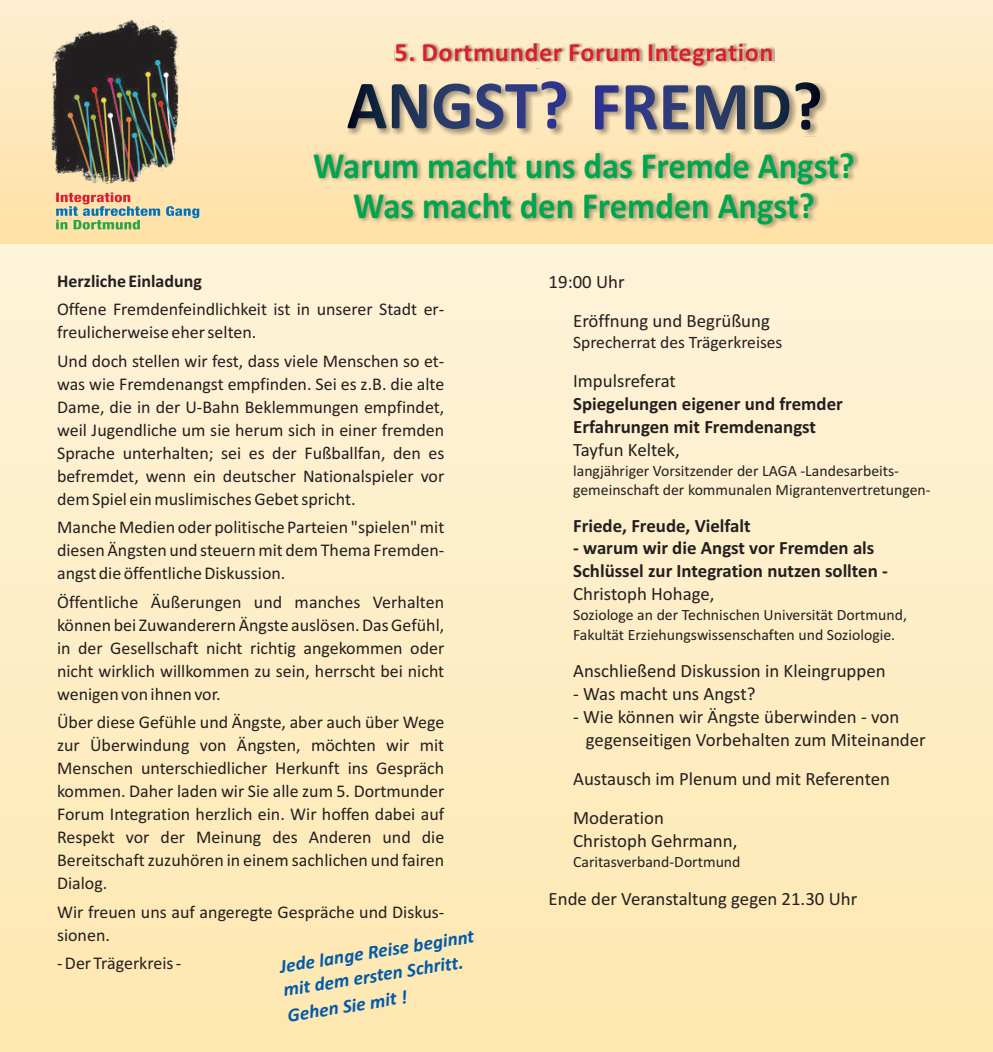
<style>
.page{position:relative;width:993px;height:1052px;background:#fff}
.page>*{position:absolute;margin:0;border:0;box-sizing:border-box;transform-origin:0 0}
.t1{font:700 36.75px/40.4px "Calibri";color:#00a54f;text-align:center;scale:.94 1}
.t2{font:700 26.25px "Calibri";letter-spacing:.02em;color:#da2128}
.t3{font:italic 700 19.25px/23.4px "Calibri";color:#015aaa}
.t4{font:18.9px/39px "Calibri";color:#231f20}
.t5{font:700 18.9px/22.9px "Calibri";color:#231f20}
.t6{font:17.85px/22.9px "Calibri";color:#231f20;text-align:justify}
.t7{font:700 17.85px "Calibri";color:#231f20}
.t8{font:17.5px "Calibri";color:#231f20}
.t9{font:15.75px/19.2px "Calibri";color:#231f20}
</style>
<div class="page">
<div style="left:0;top:239px;width:992px;height:813px;background:linear-gradient(to bottom,#fef3da,#fee8b1)"></div>
<div style="left:0;top:0;width:992px;height:243px;background:linear-gradient(to bottom,#feefd2,#fee1a5)"></div>
<img style="left:51px;top:21px;width:127px;height:162px">
<div style="left:347px;top:82px;width:225px;height:53px;background:#231f20;opacity:.39"></div>
<svg style="left:346px;top:80px;width:221px;height:49px;background:#989290"></svg>
<div style="left:312px;top:151px;width:545px;height:78px;background:#231f20;opacity:.39"></div>
<div style="left:394px;top:43px;width:380px;height:25px;background:#231f20;opacity:.35"></div>
<div style="left:590px;top:83px;width:236px;height:53px;background:#231f20;opacity:.39"></div>
<svg style="left:593px;top:80px;width:228px;height:51px;background:#928d8e"></svg>
<svg style="left:56px;top:192px;width:143px;height:37px;background:#ccc29d"></svg>
<h2 class="t2" style="left:394px;top:41px;width:380px">5. Dortmunder Forum Integration</h2>
<h1 class="t1" style="left:313px;top:148px;width:577px">Warum macht uns das Fremde Angst?<br>Was macht den Fremden Angst?</h1>
<p class="t7" style="left:57px;top:273px;width:146px">Herzliche Einladung</p>
<p class="t6" style="left:57px;top:299px;width:388px">Offene Fremdenfeindlichkeit ist in unserer Stadt er&shy;freulicherweise eher selten.</p>
<p class="t6" style="left:57px;top:351px;width:388px">Und doch stellen wir fest, dass viele Menschen so et&shy;was wie Fremdenangst empfinden. Sei es z.B. die alte Dame, die in der U-Bahn Beklemmungen empfindet, weil Jugendliche um sie herum sich in einer fremden Sprache unterhalten; sei es der Fußballfan, den es befremdet, wenn ein deutscher Nationalspieler vor dem Spiel ein muslimisches Gebet spricht.</p>
<p class="t6" style="left:57px;top:517px;width:388px">Manche Medien oder politische Parteien "spielen" mit diesen Ängsten und steuern mit dem Thema Fremden&shy;angst die öffentliche Diskussion.</p>
<p class="t6" style="left:57px;top:591px;width:388px">Öffentliche Äußerungen und manches Verhalten können bei Zuwanderern Ängste auslösen. Das Gefühl, in der Gesellschaft nicht richtig angekommen oder nicht wirklich willkommen zu sein, herrscht bei nicht wenigen von ihnen vor.</p>
<p class="t6" style="left:57px;top:712px;width:388px">Über diese Gefühle und Ängste, aber auch über Wege zur Überwindung von Ängsten, möchten wir mit Menschen unterschiedlicher Herkunft ins Gespräch kommen. Daher laden wir Sie alle zum 5. Dortmunder Forum Integration herzlich ein. Wir hoffen dabei auf Respekt vor der Meinung des Anderen und die Bereitschaft zuzuhören in einem sachlichen und fairen Dialog.</p>
<p class="t6" style="left:57px;top:901px;width:388px">Wir freuen uns auf angeregte Gespräche und Diskus&shy;sionen.</p>
<p class="t6" style="left:57px;top:953px;width:126px">- Der Trägerkreis -</p>
<p class="t3" style="left:278px;top:956px;width:198px;rotate:-9deg">Jede lange Reise beginnt mit dem ersten Schritt.</p>
<p class="t3" style="left:286px;top:1005px;width:122px;rotate:-9deg">Gehen Sie mit !</p>
<p class="t4" style="left:573px;top:263px;width:198px;text-indent:-25px">19:00 Uhr<br>Eröffnung und Begrüßung</p>
<p class="t8" style="left:573px;top:335px;width:211px">Sprecherrat des Trägerkreises</p>
<p class="t4" style="left:573px;top:362px;width:104px">Impulsreferat</p>
<p class="t5" style="left:573px;top:393px;width:271px">Spiegelungen eigener und fremder<br>Erfahrungen mit Fremdenangst</p>
<p class="t4" style="left:573px;top:431px;width:108px">Tayfun Keltek,</p>
<p class="t9" style="left:573px;top:462px;width:359px">langjähriger Vorsitzender der LAGA -Landesarbeits&shy;gemeinschaft der kommunalen Migrantenvertretungen-</p>
<p class="t5" style="left:573px;top:515px;width:179px">Friede, Freude, Vielfalt</p>
<p class="t5" style="left:573px;top:538px;width:316px">- warum wir die Angst vor Fremden als<br>Schlüssel zur Integration nutzen sollten -</p>
<p class="t4" style="left:573px;top:576px;width:143px">Christoph Hohage,</p>
<p class="t9" style="left:573px;top:607px;width:335px">Soziologe an der Technischen Universität Dortmund,<br>Fakultät Erziehungswissenschaften und Soziologie.</p>
<p class="t4" style="left:573px;top:653px;width:314px">Anschließend Diskussion in Kleingruppen</p>
<p class="t4" style="left:573px;top:676px;width:184px">- Was macht uns Angst?</p>
<p class="t4" style="left:585px;top:707px;width:341px;line-height:22.9px;text-indent:-13px">- Wie können wir Ängste überwinden - von gegenseitigen Vorbehalten zum Miteinander</p>
<p class="t4" style="left:573px;top:761px;width:318px">Austausch im Plenum und mit Referenten<br>Moderation</p>
<p class="t4" style="left:573px;top:823px;width:166px">Christoph Gehrmann,</p>
<p class="t9" style="left:573px;top:854px;width:169px">Caritasverband-Dortmund</p>
<p class="t4" style="left:548px;top:881px;width:310px">Ende der Veranstaltung gegen 21.30 Uhr</p>
</div>
